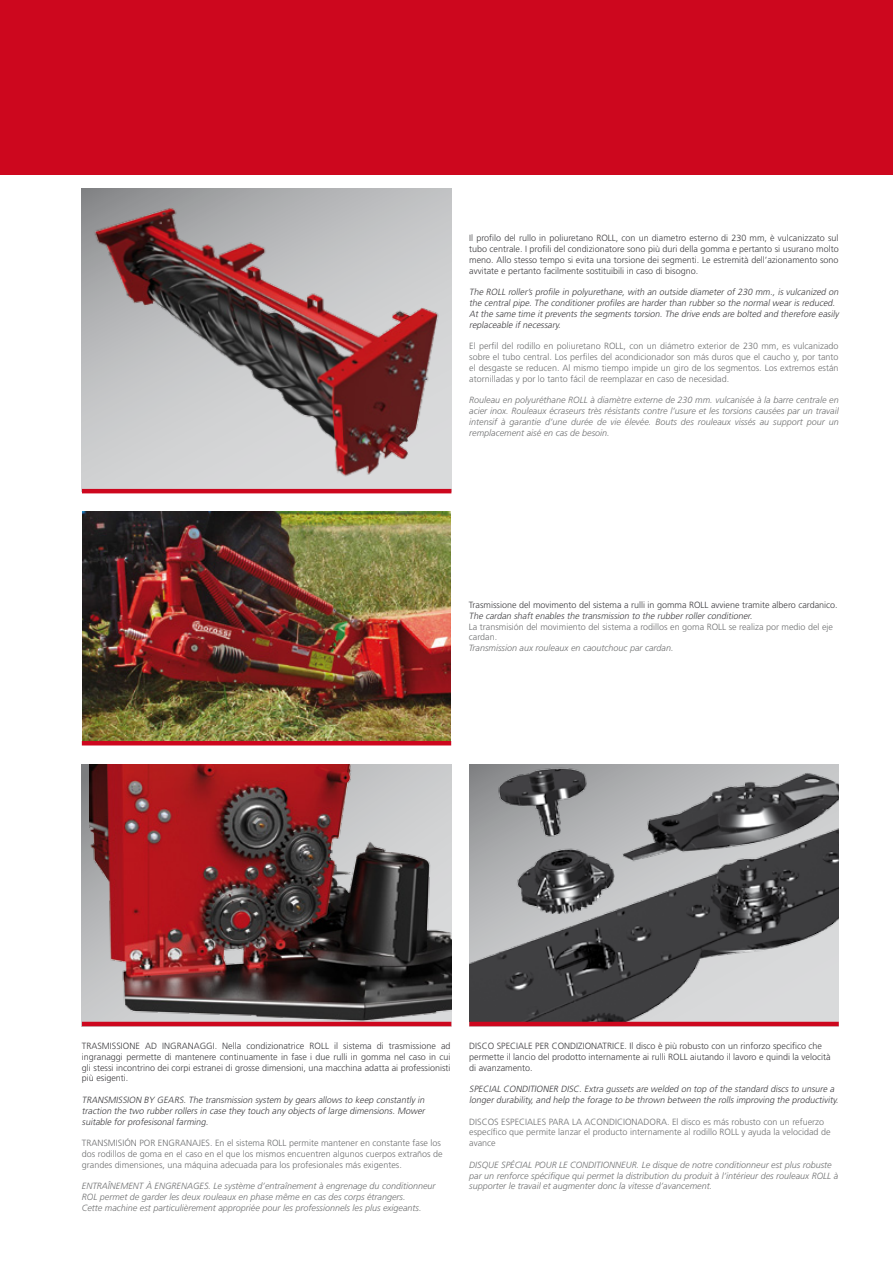
<style>
.page{position:relative;width:893px;height:1263px;background:#fff}
.page>*{position:absolute;margin:0;border:0;box-sizing:border-box;transform-origin:0 0}
.t1{font:300 9px/10.8px "Frutiger LT Std";color:#3e3d40;text-align:justify}
.t2{font:300 9px/10.8px "Frutiger LT Std";color:#707172}
.t3{font:italic 300 9px/10.8px "Frutiger LT Std";color:#707172}
.t4{font:italic 300 9px/10.8px "Frutiger LT Std";color:#3e3d40}
</style>
<div class="page">
<img style="left:469px;top:764px;width:370px;height:258px">
<div style="left:82px;top:764px;width:369px;height:262px;background:linear-gradient(to bottom,#7f8082,#d2d3d5)"></div>
<img style="left:90px;top:764px;width:361px;height:258px">
<hr style="left:82px;top:1022px;width:369px;height:4px;background:#cd071e">
<hr style="left:469px;top:1022px;width:370px;height:4px;background:#cd071e">
<hr style="left:82px;top:741px;width:369px;height:4px;background:#cd071e">
<div style="left:82px;top:188px;width:369px;height:303px;background:linear-gradient(to right,#868789,#c7c8ca)"></div>
<img style="left:82px;top:197px;width:369px;height:292px">
<hr style="left:82px;top:489px;width:369px;height:4px;background:#cd071e">
<img style="left:82px;top:511px;width:369px;height:230px">
<div style="left:0;top:0;width:893px;height:174px;background:#cd071e"></div>
<p class="t1" style="left:469px;top:233px;width:371px">Il profilo del rullo in poliuretano ROLL, con un diametro esterno di 230 mm, è vulcanizzato sul tubo centrale. I profili del condizionatore sono più duri della gomma e pertanto si usurano molto meno. Allo stesso tempo si evita una torsione dei segmenti. Le estremità dell’azionamento sono avvitate e pertanto facilmente sostituibili in caso di bisogno.</p>
<p class="t4" style="left:469px;top:287px;width:373px">The ROLL roller’s profile in polyurethane, with an outside diameter of 230 mm., is vulcanized on the central pipe. The conditioner profiles are harder than rubber so the normal wear is reduced.<br>At the same time it prevents the segments torsion. The drive ends are bolted and therefore easily replaceable if necessary.</p>
<p class="t2" style="left:469px;top:341px;width:371px;text-align:justify">El perfil del rodillo en poliuretano ROLL, con un diámetro exterior de 230 mm, es vulcanizado sobre el tubo central. Los perfiles del acondicionador son más duros que el caucho y, por tanto el desgaste se reducen. Al mismo tiempo impide un giro de los segmentos. Los extremos están atornilladas y por lo tanto fácil de reemplazar en caso de necesidad.</p>
<p class="t3" style="left:469px;top:395px;width:371px;text-align:justify">Rouleau en polyuréthane ROLL à diamètre externe de 230 mm. vulcanisée à la barre centrale en acier inox. Rouleaux écraseurs très résistants contre l’usure et les torsions causées par un travail intensif à garantie d’une durée de vie élevée. Bouts des rouleaux vissés au support pour un remplacement aisé en cas de besoin.</p>
<p class="t1" style="left:469px;top:599px;width:370px">Trasmissione del movimento del sistema a rulli in gomma ROLL avviene tramite albero cardanico.</p>
<p class="t4" style="left:469px;top:610px;width:287px">The cardan shaft enables the transmission to the rubber roller conditioner.</p>
<p class="t2" style="left:469px;top:621px;width:366px">La transmisión del movimiento del sistema a rodillos en goma ROLL se realiza por medio del eje cardan.</p>
<p class="t3" style="left:469px;top:643px;width:206px">Transmission aux rouleaux en caoutchouc par cardan.</p>
<p class="t1" style="left:82px;top:1041px;width:370px">TRASMISSIONE AD INGRANAGGI. Nella condizionatrice ROLL il sistema di trasmissione ad ingranaggi permette di mantenere continuamente in fase i due rulli in gomma nel caso in cui gli stessi incontrino dei corpi estranei di grosse dimensioni, una macchina adatta ai professionisti più esigenti.</p>
<p class="t4" style="left:82px;top:1095px;width:11px">Transmission</p>
<p class="t4" style="left:144px;top:1095px;width:20px">by gears</p>
<p class="t4" style="left:82px;top:1095px;width:346px;text-align:justify;text-indent:102px">. The transmission system by gears allows to keep constantly in traction the two rubber rollers in case they touch any objects of large dimensions. Mower suitable for profesisonal farming.</p>
<p class="t2" style="left:82px;top:1138px;width:11px">Transmisi</p>
<p class="t2" style="left:124px;top:1138px;width:21px">ón por</p>
<p class="t2" style="left:158px;top:1138px;width:7px">engrana</p>
<p class="t2" style="left:82px;top:1138px;width:362px;text-indent:116px">jes . En el sistema ROLL permite mantener en constante fase los dos rodillos de goma en el caso en el que los mismos encuentren algunos cuerpos extraños de grandes dimensiones, una máquina adecuada para los profesionales más exigentes.</p>
<p class="t3" style="left:82px;top:1181px;width:53px">Entraînement</p>
<p class="t3" style="left:82px;top:1181px;width:355px;text-indent:64px">à engrenages. Le système d’entraînement à engrenage du conditionneur<br>ROL permet de garder les deux rouleaux en phase même en cas des corps étrangers.<br>Cette machine est particulièrement appropriée pour les professionnels les plus exigeants.</p>
<p class="t1" style="left:469px;top:1041px;width:363px;text-align:left;text-indent:155px">. Il disco è più robusto con un rinforzo specifico che permette il lancio del prodotto internamente ai rulli ROLL aiutando il lavoro e quindi la velocità di avanzamento.</p>
<p class="t4" style="left:469px;top:1084px;width:11px">Special</p>
<p class="t4" style="left:503px;top:1084px;width:7px">conditioner</p>
<p class="t4" style="left:561px;top:1084px;width:6px">disc</p>
<p class="t1" style="left:469px;top:1041px;width:12px">Disco</p>
<p class="t1" style="left:497px;top:1041px;width:6px">speciale</p>
<p class="t1" style="left:535px;top:1041px;width:6px">per</p>
<p class="t1" style="left:552px;top:1041px;width:7px">condi</p>
<p class="t1" style="left:578px;top:1041px;width:11px">zionatrice</p>
<p class="t4" style="left:469px;top:1084px;width:373px;text-indent:110px">. Extra gussets are welded on top of the standard discs to unsure a longer durability, and help the forage to be thrown between the rolls improving the productivity.</p>
<p class="t2" style="left:469px;top:1116px;width:363px">DISCOS ESPECIALES PARA LA ACONDICIONADORA. El disco es más robusto con un refuerzo específico que permite lanzar el producto internamente al rodillo ROLL y ayuda la velocidad de avance</p>
<p class="t3" style="left:469px;top:1159px;width:72px">Disque spécial pour</p>
<p class="t3" style="left:559px;top:1159px;width:18px">le cond</p>
<p class="t3" style="left:594px;top:1159px;width:16px">itionneur</p>
<p class="t3" style="left:469px;top:1159px;width:371px;text-indent:168px">. Le disque de notre conditionneur est plus robuste par un renforce spécifique qui permet la distribution du produit à l’intérieur des rouleaux ROLL à supporter le travail et augmenter donc la vitesse d’avancement.</p>
</div>
